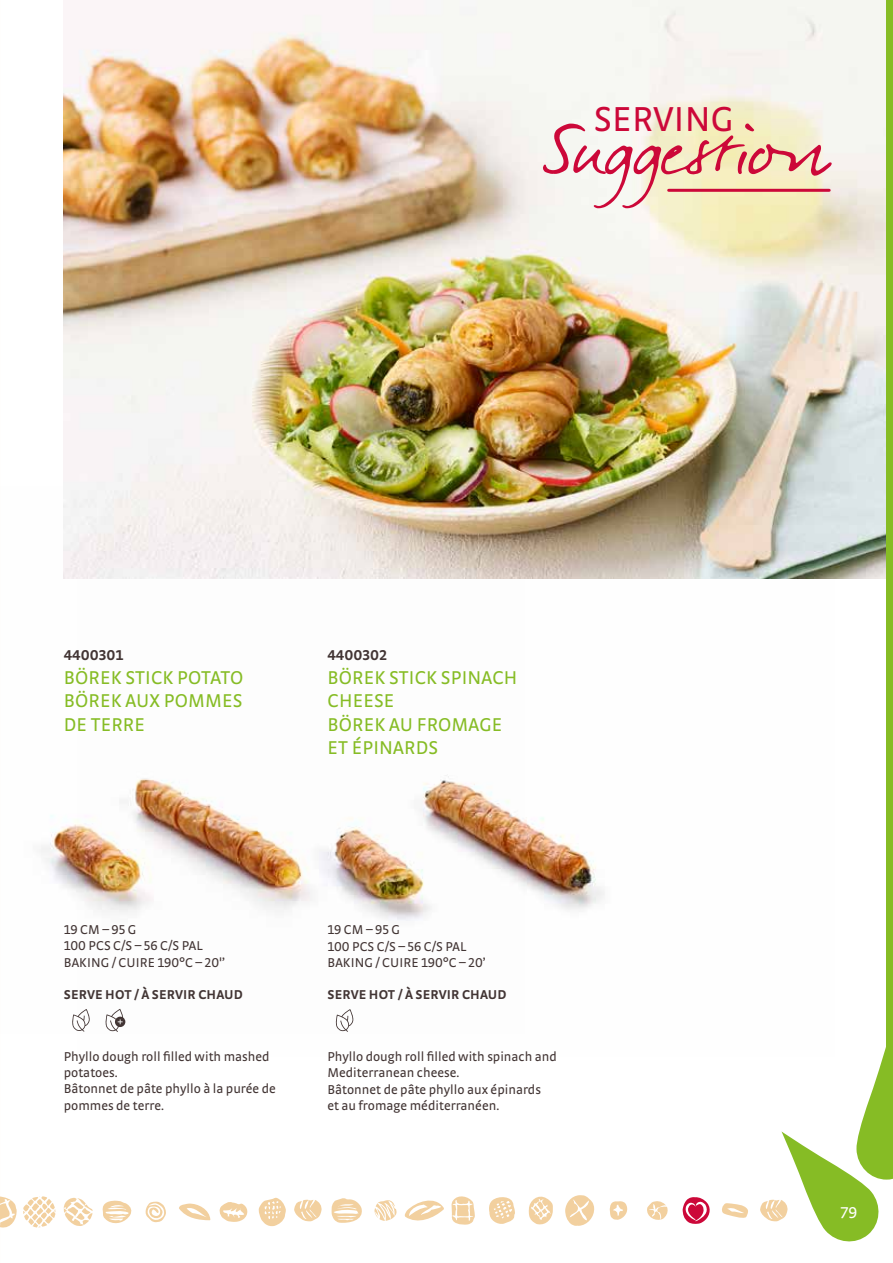
<style>
.page{position:relative;width:893px;height:1263px;background:#fff}
.page>*{position:absolute;margin:0;border:0;box-sizing:border-box;transform-origin:0 0}
.t1{font:92.7px "Darkwoman";color:#cc0839}
.t2{font:36.45px "Strada Pro";letter-spacing:.01em;color:#cc0839}
.t3{font:19.5px/23.4px "Strada Pro";letter-spacing:.01em;color:#86bc25;text-align:justify}
.t4{font:16.5px "Strada Pro";color:#fff}
.t5{font:700 15px "Strada Pro";color:#423534}
.t6{font:13.5px/16.2px "Strada Pro";color:#423534}
.t7{font:700 13.5px "Strada Pro";letter-spacing:.01em;color:#423534}
</style>
<div class="page">
<img style="left:524px;top:578px;width:311px;height:332px">
<img style="left:41px;top:503px;width:483px;height:521px">
<img style="left:64px;top:0;width:822px;height:578px">
<svg style="left:71px;top:1009px;width:20px;height:23px"></svg>
<svg style="left:104px;top:1009px;width:21px;height:23px"></svg>
<svg style="left:335px;top:1009px;width:19px;height:23px"></svg>
<hr style="left:669px;top:189px;width:160px;height:3px;background:#cc0839">
<div style="left:886px;top:0;width:7px;height:1148px;background:#86bc25"></div>
<svg style="left:219px;top:1202px;width:29px;height:20px"></svg>
<svg style="left:63px;top:1198px;width:30px;height:28px"></svg>
<svg style="left:102px;top:1200px;width:30px;height:24px"></svg>
<svg style="left:146px;top:1201px;width:20px;height:21px"></svg>
<svg style="left:258px;top:1198px;width:28px;height:28px"></svg>
<svg style="left:23px;top:1196px;width:32px;height:31px"></svg>
<svg style="left:179px;top:1203px;width:31px;height:17px"></svg>
<svg style="left:0;top:1196px;width:17px;height:32px"></svg>
<svg style="left:683px;top:1197px;width:27px;height:27px"></svg>
<svg style="left:722px;top:1203px;width:26px;height:15px"></svg>
<svg style="left:760px;top:1047px;width:133px;height:194px"></svg>
<svg style="left:294px;top:1199px;width:28px;height:23px"></svg>
<svg style="left:451px;top:1196px;width:24px;height:29px"></svg>
<svg style="left:489px;top:1197px;width:26px;height:27px"></svg>
<svg style="left:647px;top:1201px;width:21px;height:19px"></svg>
<svg style="left:565px;top:1195px;width:30px;height:31px"></svg>
<svg style="left:529px;top:1196px;width:24px;height:29px"></svg>
<svg style="left:331px;top:1198px;width:31px;height:25px"></svg>
<svg style="left:609px;top:1201px;width:19px;height:19px"></svg>
<svg style="left:374px;top:1200px;width:70px;height:21px"></svg>
<h2 class="t2" style="left:594px;top:94px;width:142px">SERVING</h2>
<h1 class="t1" style="left:542px;top:88px;width:291px">Suggestion</h1>
<p class="t5" style="left:64px;top:644px;width:61px">4400301</p>
<h3 class="t3" style="left:64px;top:665px;width:181px">BÖREK STICK POTATO BÖREK AUX POMMES DE TERRE</h3>
<p class="t5" style="left:327px;top:644px;width:61px">4400302</p>
<h3 class="t3" style="left:327px;top:665px;width:191px;text-align:left">BÖREK STICK SPINACH<br>CHEESE<br>BÖREK AU FROMAGE<br>ET ÉPINARDS</h3>
<p class="t6" style="left:64px;top:921px;width:162px">19 CM – 95 G<br>100 PCS C/S – 56 C/S PAL<br>BAKING / CUIRE 190°C – 20'’</p>
<p class="t7" style="left:64px;top:985px;width:181px">SERVE HOT / À SERVIR CHAUD</p>
<p class="t6" style="left:64px;top:1048px;width:214px">Phyllo dough roll filled with mashed potatoes.<br>Bâtonnet de pâte phyllo à la purée de pommes de terre.</p>
<p class="t6" style="left:327px;top:921px;width:159px">19 CM – 95 G<br>100 PCS C/S – 56 C/S PAL<br>BAKING / CUIRE 190°C – 20’</p>
<p class="t7" style="left:327px;top:985px;width:181px">SERVE HOT / À SERVIR CHAUD</p>
<p class="t6" style="left:327px;top:1048px;width:231px">Phyllo dough roll filled with spinach and<br>Mediterranean cheese.<br>Bâtonnet de pâte phyllo aux épinards<br>et au fromage méditerranéen.</p>
<p class="t4" style="left:841px;top:1201px;width:18px">79</p>
</div>
